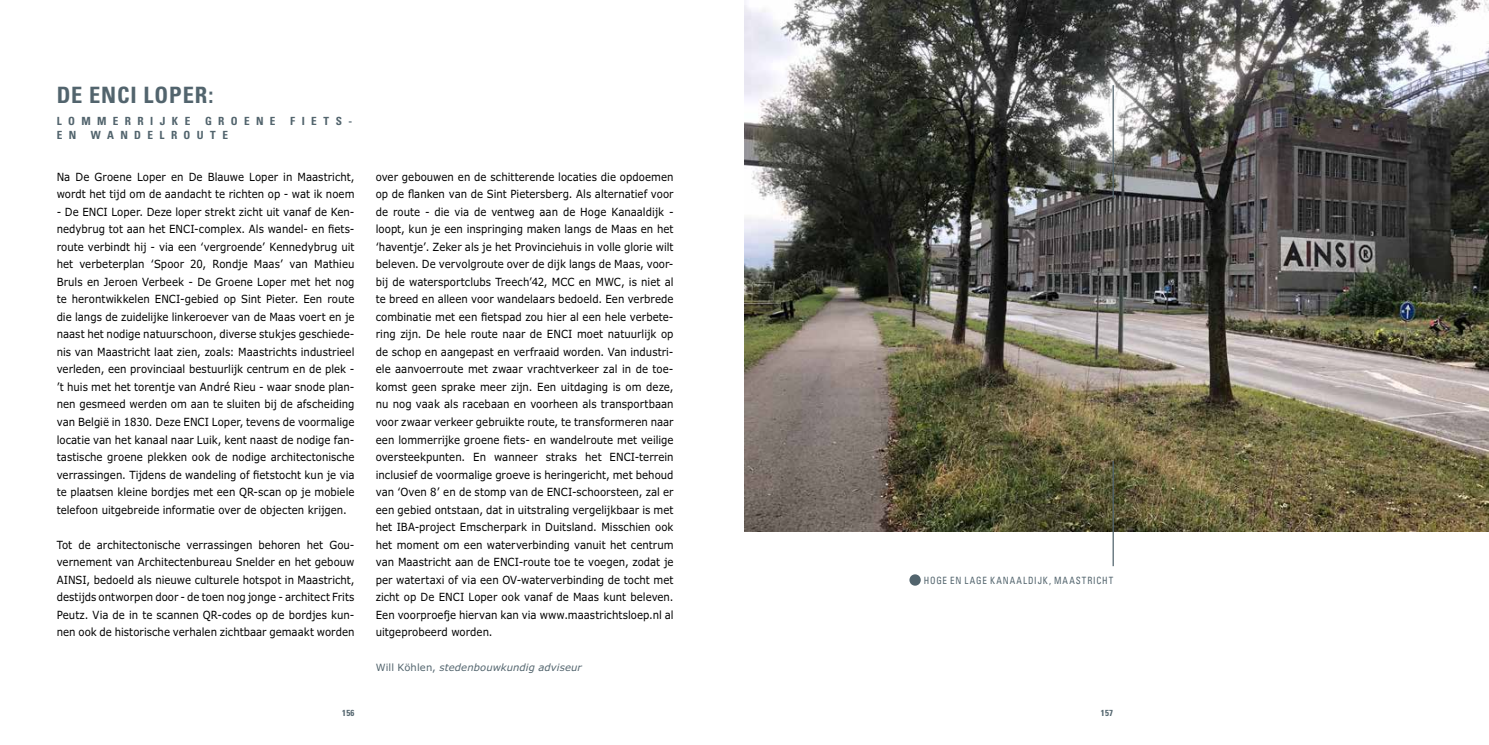
<style>
.page{position:relative;width:1489px;height:745px;background:#fff}
.page>*{position:absolute;margin:0;border:0;box-sizing:border-box;transform-origin:0 0}
.t1{font:700 condensed 22.5px "Univers";letter-spacing:.04em;color:#52646d}
.t2{font:11.25px/17.5px "Verdana Pro";letter-spacing:.005em;color:#000;text-align:justify;scale:.9 1}
.t3{font:700 condensed 11.25px "Univers";letter-spacing:.565em;color:#52646d}
.t4{font:italic 10px "Verdana Pro";letter-spacing:.01em;color:#52646d}
.t5{font:condensed 10px "Univers";letter-spacing:.1em;color:#52646d;scale:.9 1}
.t6{font:700 condensed 8.75px "Univers";letter-spacing:.04em;color:#52646d}
.s1{font-style:normal}
</style>
<div class="page">
<img style="left:744px;top:0;width:744px;height:530px">
<hr style="left:1112px;top:460px;width:1px;height:105px;background:#52646d">
<hr style="left:1112px;top:85px;width:1px;height:113px;background:#52646d">
<div style="left:909px;top:574px;width:11px;height:11px;background:#52646d;border-radius:50%"></div>
<h1 class="t1" style="left:57px;top:81px;width:158px">DE ENCI LOPER:</h1>
<p class="t3" style="left:57px;top:114px;width:135px">LOMMERRIJKE</p>
<p class="t3" style="left:205px;top:114px;width:72px">GROENE</p>
<p class="t3" style="left:290px;top:114px;width:63px">FIETS-</p>
<p class="t3" style="left:57px;top:128px;width:21px">E N</p>
<p class="t3" style="left:91px;top:128px;width:138px">WANDELROUTE</p>
<p class="t2" style="left:57px;top:168px;width:332px">Na De Groene Loper en De Blauwe Loper in Maastricht, wordt het tijd om de aandacht te richten op - wat ik noem</p>
<p class="t2" style="left:57px;top:203px;width:332px">- De ENCI Loper. Deze loper strekt zicht uit vanaf de Ken&shy;nedybrug tot aan het ENCI-complex. Als wandel- en fiets&shy;route verbindt hij - via een ‘vergroende’ Kennedybrug uit het verbeterplan ‘Spoor 20, Rondje Maas’ van Mathieu Bruls en Jeroen Verbeek - De Groene Loper met het nog te herontwikkelen ENCI-gebied op Sint Pieter. Een route die langs de zuidelijke linkeroever van de Maas voert en je naast het nodige natuurschoon, diverse stukjes geschiede&shy;nis van Maastricht laat zien, zoals: Maastrichts industrieel verleden, een provinciaal bestuurlijk centrum en de plek - ’t huis met het torentje van André Rieu - waar snode plan&shy;nen gesmeed werden om aan te sluiten bij de afscheiding van België in 1830. Deze ENCI Loper, tevens de voormalige locatie van het kanaal naar Luik, kent naast de nodige fan&shy;tastische groene plekken ook de nodige architectonische verrassingen. Tijdens de wandeling of fietstocht kun je via te plaatsen kleine bordjes met een QR-scan op je mobiele telefoon uitgebreide informatie over de objecten krijgen.</p>
<p class="t2" style="left:57px;top:535px;width:332px">Tot de architectonische verrassingen behoren het Gou&shy;vernement van Architectenbureau Snelder en het gebouw AINSI, bedoeld als nieuwe culturele hotspot in Maastricht, destijds ontworpen door - de toen nog jonge - architect Frits Peutz. Via de in te scannen QR-codes op de bordjes kun&shy;nen ook de historische verhalen zichtbaar gemaakt worden</p>
<p class="t2" style="left:376px;top:168px;width:332px">over gebouwen en de schitterende locaties die opdoemen op de flanken van de Sint Pietersberg. Als alternatief voor de route - die via de ventweg aan de Hoge Kanaaldijk - loopt, kun je een inspringing maken langs de Maas en het ‘haventje’. Zeker als je het Provinciehuis in volle glorie wilt beleven. De vervolgroute over de dijk langs de Maas, voor&shy;bij de watersportclubs Treech’42, MCC en MWC, is niet al te breed en alleen voor wandelaars bedoeld. Een verbrede combinatie met een fietspad zou hier al een hele verbete&shy;ring zijn. De hele route naar de ENCI moet natuurlijk op de schop en aangepast en verfraaid worden. Van industri&shy;ële aanvoerroute met zwaar vrachtverkeer zal in de toe&shy;komst geen sprake meer zijn. Een uitdaging is om deze, nu nog vaak als racebaan en voorheen als transportbaan voor zwaar verkeer gebruikte route, te transformeren naar een lommerrijke groene fiets- en wandelroute met veilige oversteekpunten. En wanneer straks het ENCI-terrein inclusief de voormalige groeve is heringericht, met behoud van ‘Oven 8’ en de stomp van de ENCI-schoorsteen, zal er een gebied ontstaan, dat in uitstraling vergelijkbaar is met het IBA-project Emscherpark in Duitsland. Misschien ook het moment om een waterverbinding vanuit het centrum van Maastricht aan de ENCI-route toe te voegen, zodat je per watertaxi of via een OV-waterverbinding de tocht met zicht op De ENCI Loper ook vanaf de Maas kunt beleven.<br>Een voorproefje hiervan kan via www.maastrichtsloep.nl al uitgeprobeerd worden.</p>
<p class="t4" style="left:376px;top:660px;width:207px"><span class="s1">Will Köhlen,</span> stedenbouwkundig adviseur</p>
<p class="t5" style="left:923px;top:573px;width:212px">HOGE EN LAGE KANAALDIJK, MAASTRICHT</p>
<p class="t6" style="left:342px;top:707px;width:14px">156</p>
<p class="t6" style="left:1100px;top:707px;width:14px">157</p>
</div>
